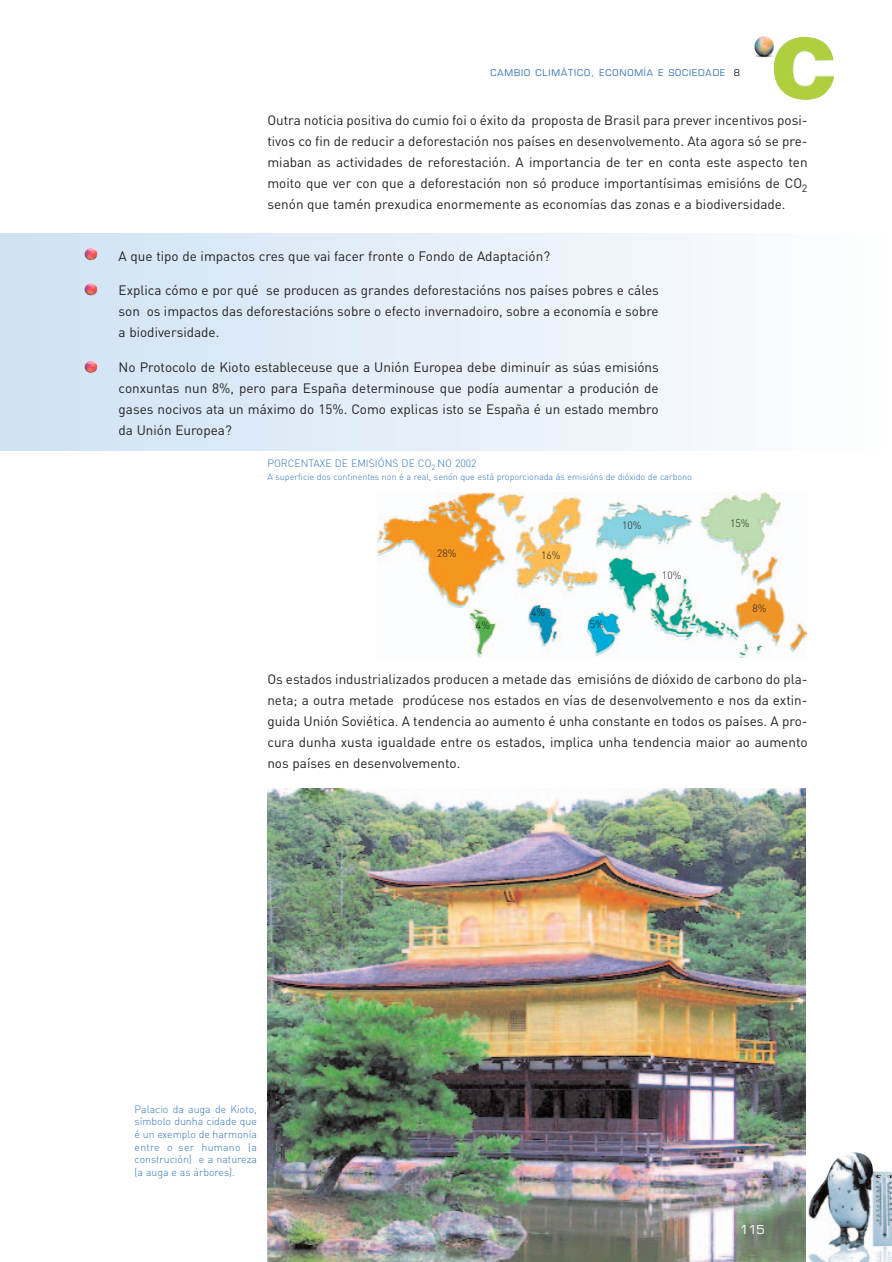
<style>
.page{position:relative;width:892px;height:1262px;background:#fff}
.page>*{position:absolute;margin:0;border:0;box-sizing:border-box;transform-origin:0 0}
.t1{font:13.5px/21px "DIN";color:#231f20;text-align:justify}
.t2{font:12px "Eurostile";color:#fff}
.t3{font:300 10.5px/12.6px "DIN";color:#3073ba;text-align:justify}
.t4{font:300 10.5px "DIN";color:#231f20}
.t5{font:300 9px "DIN";color:#3073ba}
.t6{font:9px "Eurostile";letter-spacing:.105em;color:#3073ba}
.s1{color:#231f20}
</style>
<div class="page">
<img style="left:0;top:36px;width:892px;height:1226px">
<p class="t6" style="left:490px;top:69px;width:251px">CAMBIO CLIMÁTICO, ECONOMÍA E SOCIEDADE <span class="s1">8</span></p>
<p class="t1" style="left:267px;top:110px;width:542px">Outra noticia positiva do cumio foi o éxito da proposta de Brasil para prever incentivos posi&shy;tivos co fin de reducir a deforestación nos países en desenvolvemento. Ata agora só se pre&shy;miaban as actividades de reforestación. A importancia de ter en conta este aspecto ten moito que ver con que a deforestación non só produce importantísimas emisións de CO<sub>2 </sub>senón que tamén prexudica enormemente as economías das zonas e a biodiversidade.</p>
<p class="t1" style="left:119px;top:245px;width:433px">A que tipo de impactos cres que vai facer fronte o Fondo de Adaptación?</p>
<p class="t1" style="left:119px;top:280px;width:542px">Explica cómo e por qué se producen as grandes deforestacións nos países pobres e cáles son os impactos das deforestacións sobre o efecto invernadoiro, sobre a economía e sobre a biodiversidade.</p>
<p class="t1" style="left:119px;top:356px;width:542px">No Protocolo de Kioto estableceuse que a Unión Europea debe diminuír as súas emisións conxuntas nun 8%, pero para España determinouse que podía aumentar a produción de gases nocivos ata un máximo do 15%. Como explicas isto se España é un estado membro da Unión Europea?</p>
<p class="t3" style="left:267px;top:457px;width:211px">PORCENTAXE DE EMISIÓNS DE CO<sub>2</sub> NO 2002</p>
<p class="t5" style="left:267px;top:471px;width:426px">A superficie dos continentes non é a real, senón que está proporcionada ás emisións de dióxido de carbono</p>
<p class="t4" style="left:437px;top:547px;width:21px">28%</p>
<p class="t4" style="left:541px;top:549px;width:21px">16%</p>
<p class="t4" style="left:476px;top:619px;width:16px">4%</p>
<p class="t4" style="left:531px;top:606px;width:16px">4%</p>
<p class="t4" style="left:622px;top:519px;width:21px">10%</p>
<p class="t4" style="left:590px;top:618px;width:16px">5%</p>
<p class="t4" style="left:662px;top:569px;width:21px">10%</p>
<p class="t4" style="left:730px;top:517px;width:21px">15%</p>
<p class="t4" style="left:753px;top:602px;width:16px">8%</p>
<p class="t1" style="left:267px;top:669px;width:542px">Os estados industrializados producen a metade das emisións de dióxido de carbono do pla&shy;neta; a outra metade prodúcese nos estados en vías de desenvolvemento e nos da extin&shy;guida Unión Soviética. A tendencia ao aumento é unha constante en todos os países. A pro&shy;cura dunha xusta igualdade entre os estados, implica unha tendencia maior ao aumento nos países en desenvolvemento.</p>
<p class="t3" style="left:135px;top:1103px;width:124px">Palacio da auga de Kioto, símbolo dunha cidade que é un exemplo de harmonía entre o ser humano (a construción) e a natureza (a auga e as árbores).</p>
<p class="t2" style="left:740px;top:1225px;width:26px">115</p>
</div>
